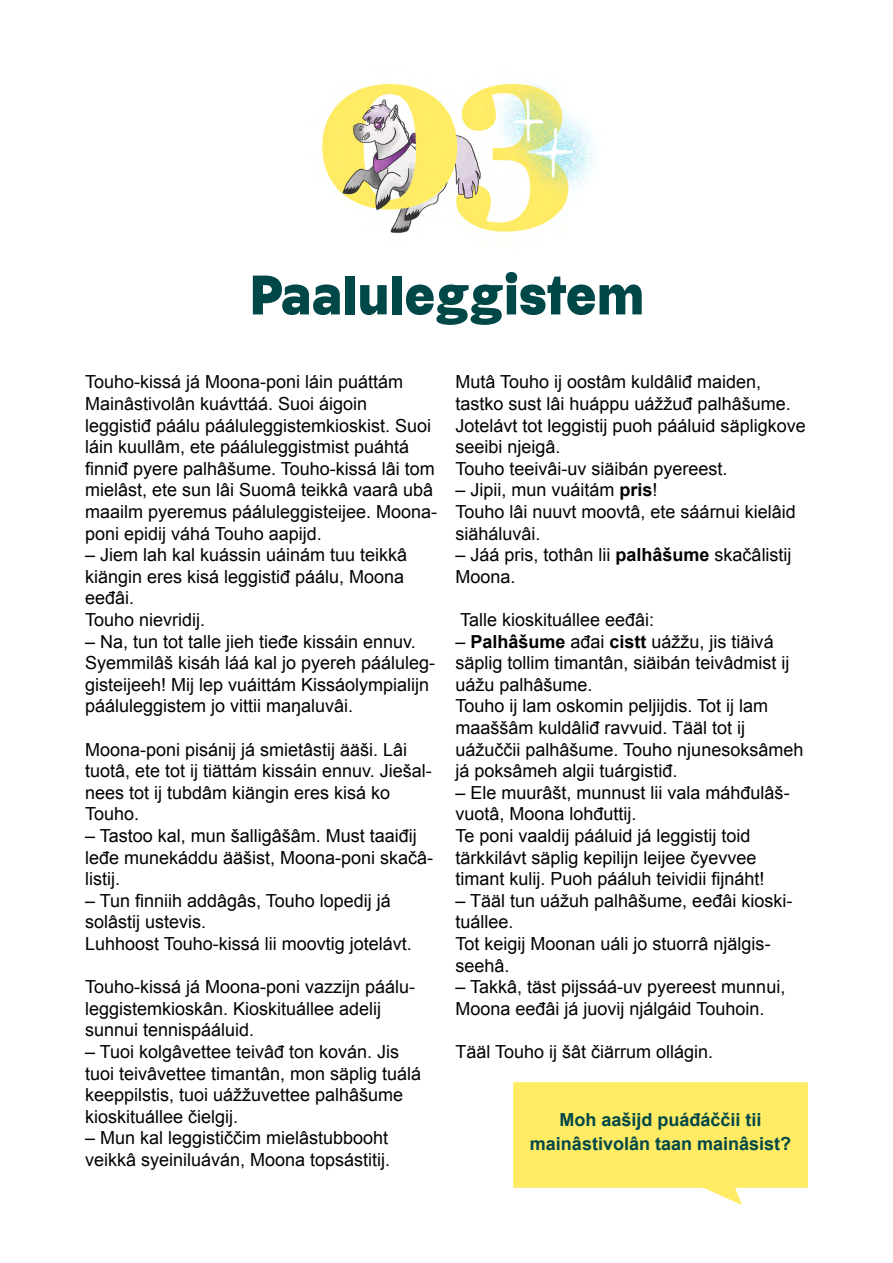
<style>
.page{position:relative;width:893px;height:1263px;background:#fff}
.page>*{position:absolute;margin:0;border:0;box-sizing:border-box;transform-origin:0 0}
.t1{font:700 55.5px "Read Hour Sans";color:#004748}
.t2{font:18px/21.6px "Arial";color:#020203}
.t3{font:700 18px "Arial";color:#004748}
.s1{font-weight:700}
</style>
<div class="page">
<img style="left:322px;top:83px;width:273px;height:150px">
<svg style="left:513px;top:1082px;width:295px;height:123px"></svg>
<h2 class="t1" style="left:249px;top:262px;width:397px">Paaluleggistem</h2>
<p class="t2" style="left:85px;top:371px;width:354px">Touho-kissá já Moona-poni láin puáttám Mainâstivolân kuávttáá. Suoi áigoin leggistiđ páálu pááluleggistemkioskist. Suoi láin kuullâm, ete pááluleggistmist puáhtá finniđ pyere palhâšume. Touho-kissá lâi tom mielâst, ete sun lâi Suomâ teikkâ vaarâ ubâ maailm pyeremus pááluleggisteijee. Moona&shy;poni epidij váhá Touho aapijd.</p>
<p class="t2" style="left:85px;top:544px;width:324px">– Jiem lah kal kuássin uáinám tuu teikkâ kiängin eres kisá leggistiđ páálu, Moona eeđâi.</p>
<p class="t2" style="left:85px;top:609px;width:122px">Touho nievridij.</p>
<p class="t2" style="left:85px;top:631px;width:352px">– Na, tun tot talle jieh tieđe kissáin ennuv.<br>Syemmilâš kisáh láá kal jo pyereh pááluleg&shy;gisteijeeh! Mij lep vuáittám Kissáolympialijn pááluleggistem jo vittii maŋaluvâi.</p>
<p class="t2" style="left:85px;top:739px;width:348px">Moona-poni pisánij já smietâstij ääši. Lâi tuotâ, ete tot ij tiättám kissáin ennuv. Jiešal&shy;nees tot ij tubdâm kiängin eres kisá ko Touho.</p>
<p class="t2" style="left:85px;top:825px;width:350px">– Tastoo kal, mun šalligâšâm. Must taaiđij leđe munekáddu ääšist, Moona-poni skačâ&shy;listij.</p>
<p class="t2" style="left:85px;top:890px;width:307px">– Tun finniih addâgâs, Touho lopedij já solâstij ustevis.</p>
<p class="t2" style="left:85px;top:933px;width:328px">Luhhoost Touho-kissá lii moovtig jotelávt.</p>
<p class="t2" style="left:85px;top:976px;width:332px">Touho-kissá já Moona-poni vazzijn páálu&shy;leggistemkioskân. Kioskituállee adelij sunnui tennispááluid.</p>
<p class="t2" style="left:85px;top:1041px;width:338px">– Tuoi kolgâvettee teivâđ ton kován. Jis tuoi teivâvettee timantân, mon säplig tuálá keeppilstis, tuoi uážžuvettee palhâšume kioskituállee čielgij.</p>
<p class="t2" style="left:85px;top:1127px;width:307px">– Mun kal leggističčim mielâstubbooht veikkâ syeiniluáván, Moona topsástitij.</p>
<p class="t2" style="left:455px;top:371px;width:352px">Mutâ Touho ij oostâm kuldâliđ maiden, tastko sust lâi huáppu uážžuđ palhâšume.<br>Jotelávt tot leggistij puoh pááluid säpligkove seeibi njeigâ.</p>
<p class="t2" style="left:455px;top:458px;width:274px">Touho teeivâi-uv siäibán pyereest.</p>
<p class="t2" style="left:455px;top:479px;width:204px">– Jipii, mun vuáitám <span class="s1">pris</span>!</p>
<p class="t2" style="left:455px;top:501px;width:342px">Touho lâi nuuvt moovtâ, ete sáárnui kielâid siäháluvâi.</p>
<p class="t2" style="left:455px;top:544px;width:338px">– Jáá pris, tothân lii <span class="s1">palhâšume</span> skačâlistij<br>Moona.</p>
<p class="t2" style="left:460px;top:609px;width:196px">Talle kioskituállee eeđâi:</p>
<p class="t2" style="left:455px;top:631px;width:336px">– <span class="s1">Palhâšume</span> ađai <span class="s1">cistt</span> uážžu, jis tiäivá säplig tollim timantân, siäibán teivâdmist ij uážu palhâšume.</p>
<p class="t2" style="left:455px;top:695px;width:349px">Touho ij lam oskomin peljijdis. Tot ij lam maaššâm kuldâliđ ravvuid. Tääl tot ij uážuččii palhâšume. Touho njunesoksâmeh já poksâmeh algii tuárgistiđ.</p>
<p class="t2" style="left:455px;top:782px;width:336px">– Ele muurâšt, munnust lii vala máhđulâš&shy;vuotâ, Moona lohđuttij.</p>
<p class="t2" style="left:455px;top:825px;width:311px">Te poni vaaldij pááluid já leggistij toid tärkkilávt säplig kepilijn leijee čyevvee timant kulij. Puoh pááluh teividii fijnáht!</p>
<p class="t2" style="left:455px;top:890px;width:338px">– Tääl tun uážuh palhâšume, eeđâi kioski&shy;tuállee.</p>
<p class="t2" style="left:455px;top:933px;width:317px">Tot keigij Moonan uáli jo stuorrâ njälgis&shy;seehâ.</p>
<p class="t2" style="left:455px;top:976px;width:331px">– Takkâ, täst pijssáá-uv pyereest munnui,<br>Moona eeđâi já juovij njálgáid Touhoin.</p>
<p class="t2" style="left:455px;top:1041px;width:259px">Tääl Touho ij šât čiärrum ollágin.</p>
<p class="t3" style="left:559px;top:1108px;width:204px">Moh aašijd puáđáččii tii</p>
<p class="t3" style="left:530px;top:1132px;width:263px">mainâstivolân taan mainâsist?</p>
</div>
